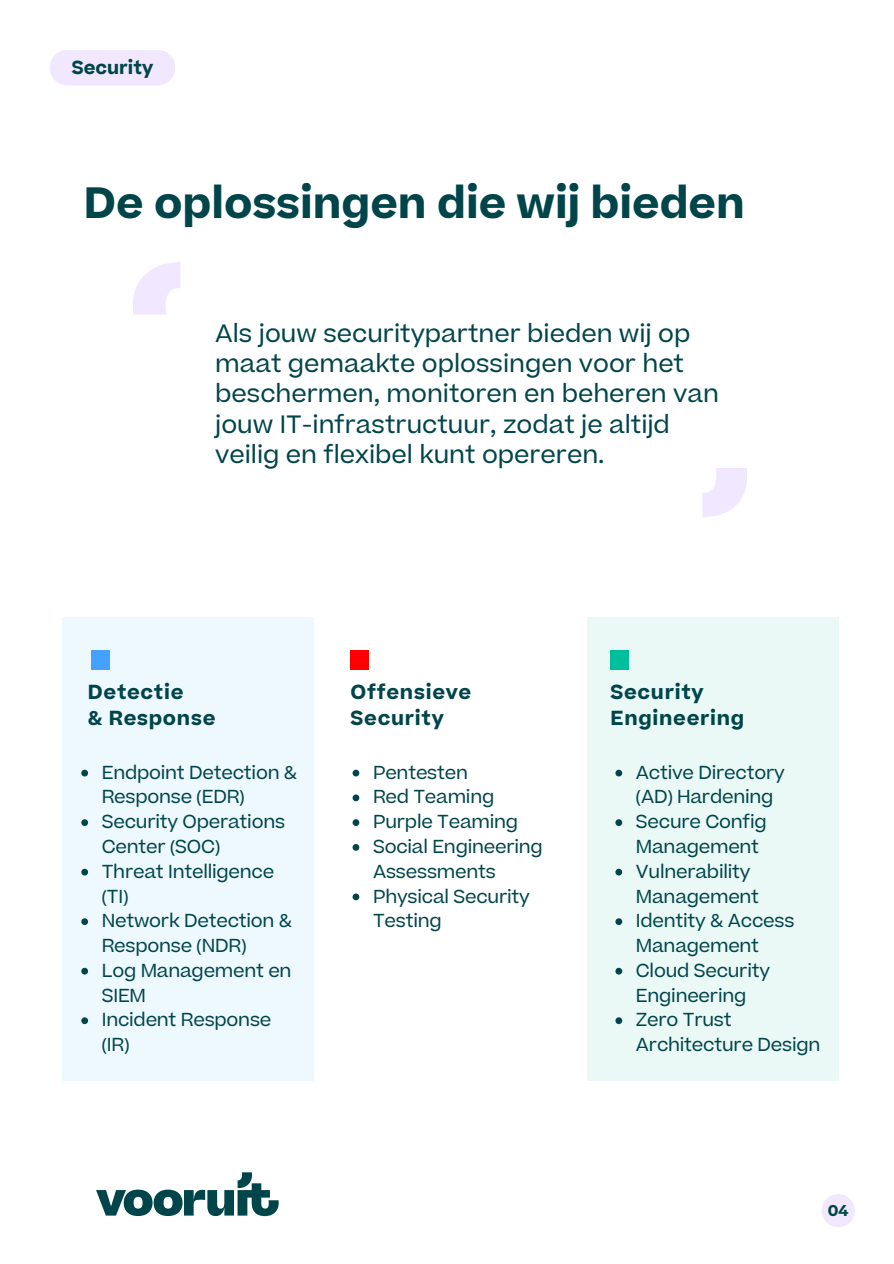
<style>
.page{position:relative;width:894px;height:1264px;background:#fff}
.page>*{position:absolute;margin:0;border:0;box-sizing:border-box;transform-origin:0 0}
.t1{font:700 42px "Beatrice Trial";color:#00454a}
.t2{font:24px/30.3px "Beatrice";color:#00454a}
.t3{font:700 19.5px/25.8px "Beatrice Trial";letter-spacing:.035em;color:#00454a}
.t4{font:18px/24.8px "Beatrice Trial";letter-spacing:-.01em;color:#00454a}
.t5{font:700 18px "Beatrice Trial";color:#00454a}
.t6{font:700 15px "Beatrice Trial";color:#00454a}
.s1{font-family:"Noto Sans"}
</style>
<div class="page">
<div style="left:50px;top:50px;width:125px;height:35px;background:#f1e8ff;border-radius:18px"></div>
<div style="left:587px;top:617px;width:251px;height:463px;background:#eaf9f6"></div>
<div style="left:62px;top:617px;width:251px;height:463px;background:#edf8ff"></div>
<div style="left:91px;top:649px;width:18px;height:20px;background:#45a1ff"></div>
<div style="left:350px;top:649px;width:18px;height:20px;background:#f00"></div>
<div style="left:610px;top:649px;width:18px;height:20px;background:#00bf9a"></div>
<svg style="left:81px;top:769px;width:7px;height:7px"></svg>
<svg style="left:81px;top:819px;width:7px;height:7px"></svg>
<svg style="left:81px;top:868px;width:7px;height:7px"></svg>
<svg style="left:81px;top:918px;width:7px;height:7px"></svg>
<svg style="left:81px;top:967px;width:7px;height:7px"></svg>
<svg style="left:81px;top:1017px;width:7px;height:7px"></svg>
<svg style="left:352px;top:769px;width:7px;height:7px"></svg>
<svg style="left:352px;top:794px;width:7px;height:7px"></svg>
<svg style="left:352px;top:819px;width:7px;height:7px"></svg>
<svg style="left:352px;top:844px;width:7px;height:6px"></svg>
<svg style="left:352px;top:893px;width:7px;height:7px"></svg>
<svg style="left:615px;top:769px;width:7px;height:7px"></svg>
<svg style="left:615px;top:819px;width:7px;height:7px"></svg>
<svg style="left:615px;top:868px;width:7px;height:7px"></svg>
<svg style="left:615px;top:918px;width:7px;height:7px"></svg>
<svg style="left:615px;top:967px;width:7px;height:7px"></svg>
<svg style="left:615px;top:1017px;width:7px;height:7px"></svg>
<div style="left:821px;top:1193px;width:33px;height:34px;background:#f1e8ff;border-radius:50%"></div>
<svg style="left:133px;top:262px;width:47px;height:52px"></svg>
<svg style="left:702px;top:468px;width:45px;height:49px"></svg>
<svg style="left:96px;top:1172px;width:183px;height:44px"></svg>
<h3 class="t5" style="left:72px;top:55px;width:83px">Security</h3>
<p class="t1" style="left:84px;top:173px;width:662px">De oplossingen die wij bieden</p>
<p class="t2" style="left:215px;top:321px;width:505px">Als jouw securitypartner bieden wij op maat gemaakte oplossingen voor het beschermen, monitoren en beheren van jouw IT-infrastructuur, zodat je altijd veilig en flexibel kunt opereren.</p>
<p class="t3" style="left:88px;top:679px;width:129px">Detectie<br><span class="s1">&amp;</span> Response</p>
<p class="t3" style="left:350px;top:679px;width:122px">Offensieve<br>Security</p>
<p class="t4" style="left:373px;top:760px;width:96px">Pentesten</p>
<h3 class="t4" style="left:373px;top:785px;width:123px">Red Teaming</h3>
<p class="t4" style="left:373px;top:810px;width:146px">Purple Teaming</p>
<p class="t4" style="left:373px;top:834px;width:171px">Social Engineering<br>Assessments</p>
<p class="t4" style="left:373px;top:884px;width:158px">Physical Security<br>Testing</p>
<h1 class="t4" style="left:102px;top:760px;width:197px">Endpoint Detection <span class="s1">&amp;<br></span>Response <span class="s1">(</span>EDR<span class="s1">)</span></h1>
<h2 class="t4" style="left:102px;top:810px;width:185px">Security Operations<br>Center <span class="s1">(</span>SOC<span class="s1">)</span></h2>
<h3 class="t4" style="left:102px;top:859px;width:174px">Threat Intelligence <span class="s1">(</span>TI<span class="s1">)</span></h3>
<p class="t4" style="left:102px;top:909px;width:192px">Network Detection <span class="s1">&amp;<br></span>Response <span class="s1">(</span>NDR<span class="s1">)</span></p>
<p class="t4" style="left:102px;top:958px;width:191px">Log Management en<br>SIEM</p>
<p class="t4" style="left:102px;top:1008px;width:171px">Incident Response <span class="s1">(</span>IR<span class="s1">)</span></p>
<p class="t3" style="left:610px;top:679px;width:135px">Security<br>Engineering</p>
<p class="t4" style="left:635px;top:760px;width:150px">Active Directory <span class="s1">(</span>AD<span class="s1">)</span> Hardening</p>
<h3 class="t4" style="left:635px;top:810px;width:132px">Secure Config<br>Management</h3>
<p class="t4" style="left:635px;top:859px;width:125px">Vulnerability<br>Management</p>
<p class="t4" style="left:635px;top:909px;width:160px">Identity <span class="s1">&amp;</span> Access<br>Management</p>
<p class="t4" style="left:635px;top:958px;width:136px">Cloud Security<br>Engineering</p>
<p class="t4" style="left:635px;top:1008px;width:186px">Zero Trust<br>Architecture Design</p>
<p class="t6" style="left:827px;top:1199px;width:22px">04</p>
</div>
